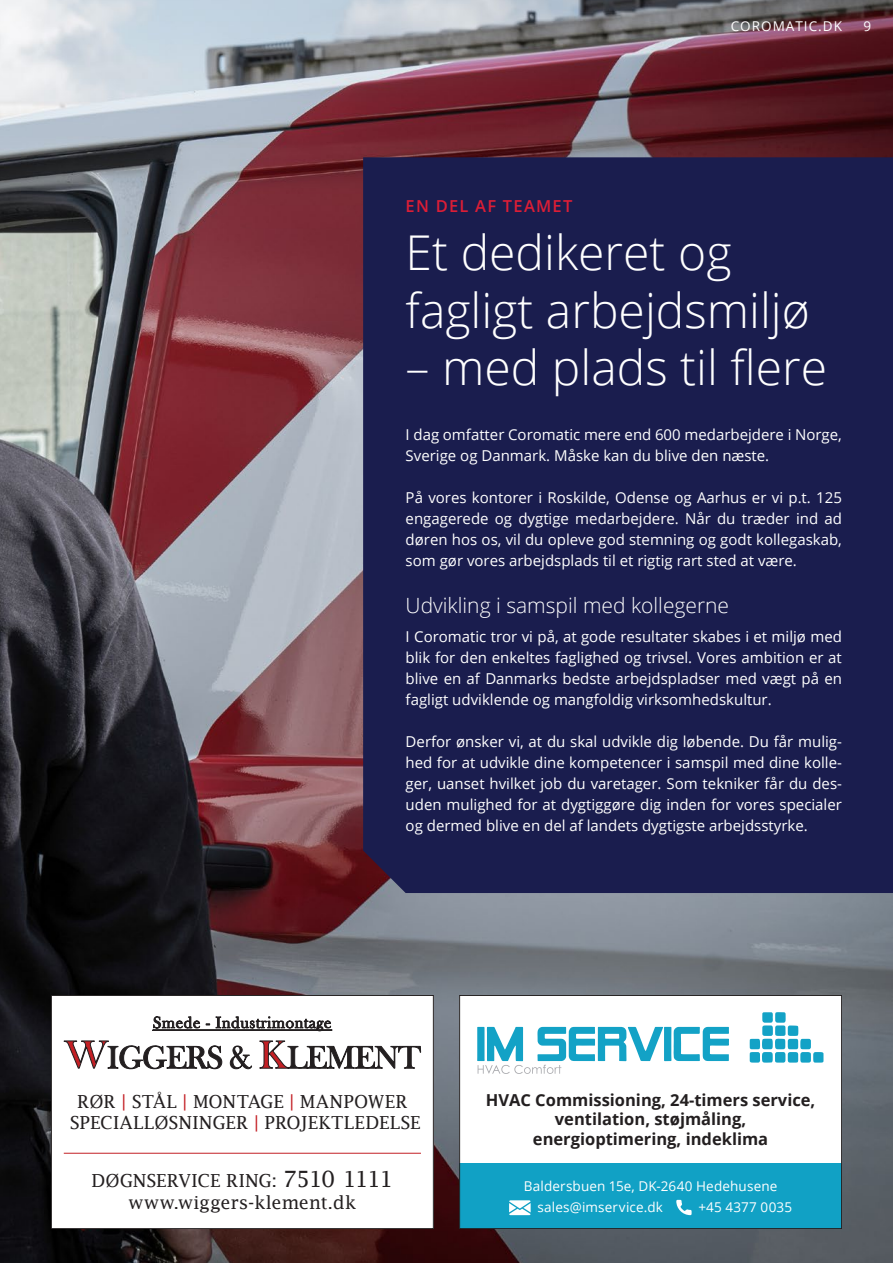
<style>
.page{position:relative;width:893px;height:1263px;background:#fff}
.page>*{position:absolute;margin:0;border:0;box-sizing:border-box;transform-origin:0 0}
.t1{font:300 48px/57.6px "Open Sans";color:#fff}
.M1{font:300 21px "Open Sans";color:#fff}
.t2{font:18px/21.6px "Lucida Fax";letter-spacing:.005em;color:#231f20;text-align:center}
.t3{font:700 16.5px/19.8px "Open Sans";color:#231f20;text-align:center}
.t4{font:600 16.5px "Open Sans";letter-spacing:.075em;color:#dc1d36}
.P1{font:15px/21px "Open Sans";color:#fff;text-align:justify}
.t5{font:13.5px/21px "Open Sans";letter-spacing:.01em;color:#fff}
.t6{font:13.5px "Open Sans";letter-spacing:.075em;color:#fff}
.s1{color:#c32025}
.s2{font-size:22.5px}
</style>
<div class="page">
<img style="left:0;top:0;width:893px;height:1263px">
<div style="left:459px;top:995px;width:383px;height:234px;background:#fff"></div>
<div style="left:459px;top:1163px;width:383px;height:66px;background:#11a1c5"></div>
<svg style="left:509px;top:1200px;width:22px;height:15px"></svg>
<svg style="left:676px;top:1200px;width:16px;height:15px"></svg>
<svg style="left:750px;top:1012px;width:73px;height:51px"></svg>
<svg style="left:477px;top:1027px;width:252px;height:47px"></svg>
<div style="left:459px;top:995px;width:383px;height:234px;border:1px solid #231f20"></div>
<div style="left:51px;top:995px;width:383px;height:234px;background:#fff"></div>
<svg style="left:153px;top:1016px;width:178px;height:13px"></svg>
<div style="left:152px;top:1029px;width:180px;height:2px;border:1px solid #231f20"></div>
<svg style="left:63px;top:1040px;width:159px;height:30px"></svg>
<svg style="left:230px;top:1045px;width:22px;height:24px"></svg>
<svg style="left:259px;top:1040px;width:162px;height:29px"></svg>
<hr style="left:64px;top:1153px;width:357px;height:1px;background:#c32025">
<div style="left:51px;top:995px;width:383px;height:234px;border:1px solid #231f20"></div>
<hr style="left:0;top:1008px;width:1px;height:143px;background:#231f20">
<div style="left:363px;top:157px;width:530px;height:736px;background:#1a1d4e"></div>
<p class="t6" style="left:731px;top:17px;width:113px">COROMATIC.DK</p>
<p class="t5" style="left:864px;top:15px;width:9px">9</p>
<h4 class="t4" style="left:406px;top:195px;width:168px">EN DEL AF TEAMET</h4>
<h1 class="t1" style="left:406px;top:223px;width:406px">Et dedikeret og fagligt arbejdsmiljø</h1>
<h1 class="t1" style="left:406px;top:338px;width:423px">– med plads til flere</h1>
<p class="P1" style="left:406px;top:424px;width:438px">I dag omfatter Coromatic mere end 600 medarbejdere i Norge,<br>Sverige og Danmark. Måske kan du blive den næste.</p>
<p class="P1" style="left:406px;top:487px;width:438px">På vores kontorer i Roskilde, Odense og Aarhus er vi p.t. 125 engagerede og dygtige medarbejdere. Når du træder ind ad døren hos os, vil du opleve god stemning og godt kollegaskab, som gør vores arbejdsplads til et rigtig rart sted at være.</p>
<p class="M1" style="left:406px;top:590px;width:325px">Udvikling i samspil med kollegerne</p>
<p class="P1" style="left:406px;top:626px;width:438px">I Coromatic tror vi på, at gode resultater skabes i et miljø med blik for den enkeltes faglighed og trivsel. Vores ambition er at blive en af Danmarks bedste arbejdspladser med vægt på en fagligt udviklende og mangfoldig virksomhedskultur.</p>
<p class="P1" style="left:406px;top:731px;width:438px">Derfor ønsker vi, at du skal udvikle dig løbende. Du får mulig&shy;hed for at udvikle dine kompetencer i samspil med dine kolle&shy;ger, uanset hvilket job du varetager. Som tekniker får du des&shy;uden mulighed for at dygtiggøre dig inden for vores specialer og dermed blive en del af landets dygtigste arbejdsstyrke.</p>
<p class="t2" style="left:70px;top:1090px;width:352px">RØR <span class="s1">|</span> STÅL <span class="s1">|</span> MONTAGE <span class="s1">|</span> MANPOWER<br>SPECIALLØSNINGER <span class="s1">|</span> PROJEKTLEDELSE</p>
<p class="t2" style="left:91px;top:1169px;width:303px">DØGNSERVICE RING: <span class="s2">7510 1111 </span>www.wiggers-klement.dk</p>
<p class="t3" style="left:486px;top:1089px;width:331px">HVAC Commissioning, 24-timers service, ventilation, støjmåling, energioptimering, indeklima</p>
<p class="t5" style="left:537px;top:1175px;width:242px;text-indent:-14px">Baldersbuen 15e, DK-2640 Hedehusene sales@imservice.dk</p>
<p class="t5" style="left:698px;top:1196px;width:95px">+45 4377 0035</p>
</div>
